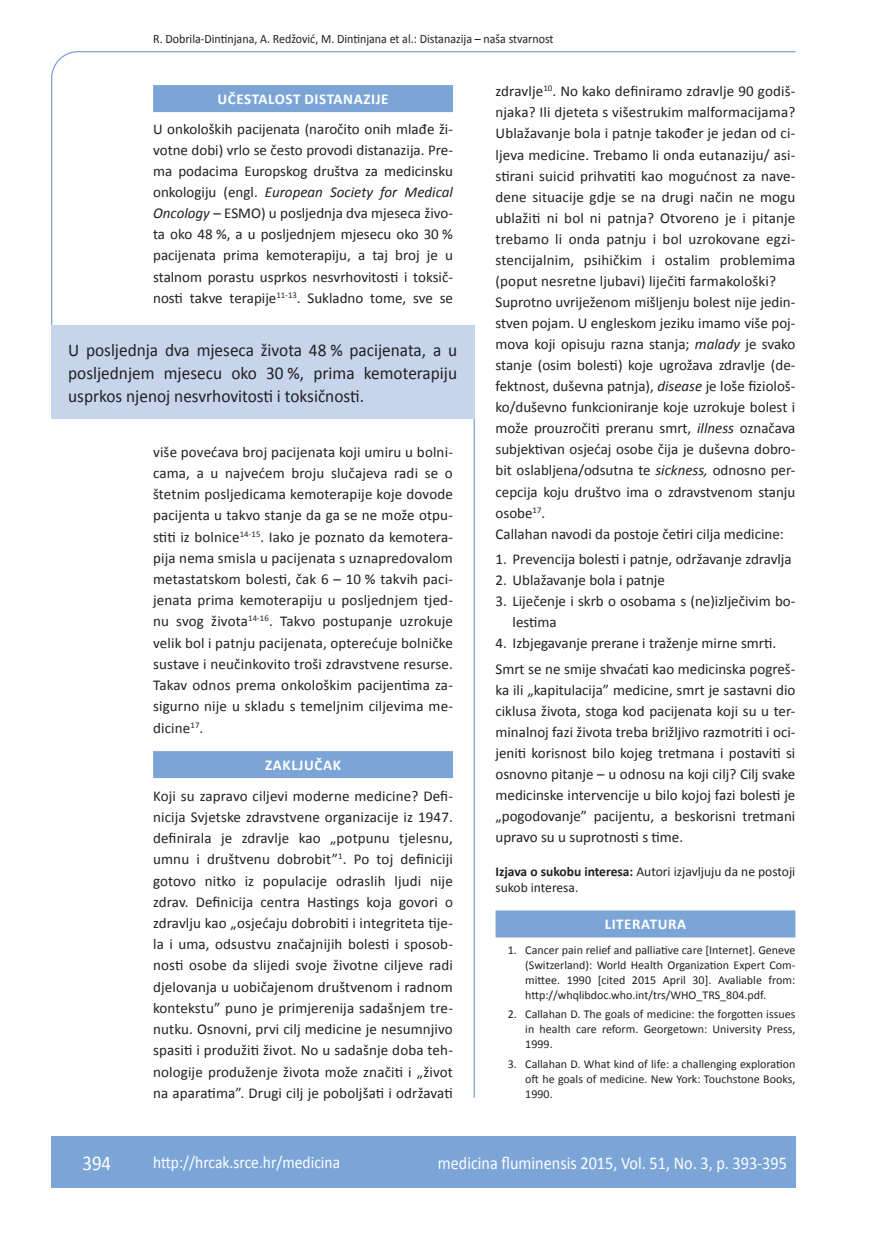
<style>
.page{position:relative;width:872px;height:1234px;background:#fff}
.page>*{position:absolute;margin:0;border:0;box-sizing:border-box;transform-origin:0 0}
.t1{font:21px "Calibri";color:#fff;scale:.9 1}
.t2{font:18px/23px "Calibri";color:#231f20;text-align:justify;scale:.96 1}
.t3{font:18px "Calibri";color:#fff;scale:.9 1}
.t4{font:17.25px "Calibri";color:#fff;scale:.9 1}
.t5{font:15px/21px "Calibri";color:#231f20;text-align:justify}
.t6{font:700 15px "Calibri";letter-spacing:.04em;color:#fff}
.t7{font:13.5px/16.5px "Calibri";color:#231f20}
.t8{font:12.75px "Calibri";color:#231f20;scale:.94 1}
.t9{font:12px/15px "Calibri";color:#231f20;text-align:justify}
.s1{font-style:italic}
.s2{font-weight:700}
</style>
<div class="page">
<svg style="left:51px;top:51px;width:745px;height:274px"></svg>
<hr style="left:473px;top:325px;width:2px;height:772px;background:#7ca5d7">
<div style="left:51px;top:1135px;width:744px;height:51px;background:#7ca5d7"></div>
<div style="left:153px;top:85px;width:300px;height:27px;background:#7ca5d7"></div>
<div style="left:495px;top:910px;width:300px;height:27px;background:#7ca5d7"></div>
<div style="left:51px;top:325px;width:423px;height:94px;background:#c6d5ec"></div>
<div style="left:153px;top:751px;width:300px;height:27px;background:#7ca5d7"></div>
<p class="t8" style="left:153px;top:30px;width:427px">R. Dobrila-Dintinjana, A. Redžović, M. Dintinjana et al.: Distanazija – naša stvarnost</p>
<p class="t6" style="left:217px;top:90px;width:173px">UČESTALOST DISTANAZIJE</p>
<p class="t5" style="left:153px;top:118px;width:301px">U onkoloških pacijenata (naročito onih mlađe ži&shy;votne dobi) vrlo se često provodi distanazija. Pre&shy;ma podacima Europskog društva za medicinsku onkologiju (engl. <span class="s1">European Society for Medical Oncology</span> – ESMO) u posljednja dva mjeseca živo&shy;ta oko 48 %, a u posljednjem mjesecu oko 30 % pacijenata prima kemoterapiju, a taj broj je u stalnom porastu usprkos nesvrhovitosti i toksič&shy;nosti takve terapije<sup>11-13</sup>. Sukladno tome, sve se</p>
<p class="t2" style="left:68px;top:338px;width:406px">U posljednja dva mjeseca života 48 % pacijenata, a u posljednjem mjesecu oko 30 %, prima kemoterapiju usprkos njenoj nesvrhovitosti i toksičnosti.</p>
<p class="t5" style="left:153px;top:440px;width:301px">više povećava broj pacijenata koji umiru u bolni&shy;cama, a u najvećem broju slučajeva radi se o štetnim posljedicama kemoterapije koje dovode pacijenta u takvo stanje da ga se ne može otpu&shy;stiti iz bolnice<sup>14-15</sup>. Iako je poznato da kemotera&shy;pija nema smisla u pacijenata s uznapredovalom metastatskom bolesti, čak 6 – 10 % takvih paci&shy;jenata prima kemoterapiju u posljednjem tjed&shy;nu svog života<sup>14-16</sup>. Takvo postupanje uzrokuje velik bol i patnju pacijenata, opterećuje bolničke sustave i neučinkovito troši zdravstvene resurse.<br>Takav odnos prema onkološkim pacijentima za&shy;sigurno nije u skladu s temeljnim ciljevima me&shy;dicine<sup>17</sup>.</p>
<p class="t6" style="left:265px;top:755px;width:77px">ZAKLJUČAK</p>
<p class="t5" style="left:153px;top:784px;width:301px">Koji su zapravo ciljevi moderne medicine? Defi&shy;nicija Svjetske zdravstvene organizacije iz 1947. definirala je zdravlje kao „potpunu tjelesnu, umnu i društvenu dobrobit”<sup>1</sup>. Po toj definiciji gotovo nitko iz populacije odraslih ljudi nije zdrav. Definicija centra Hastings koja govori o zdravlju kao „osjećaju dobrobiti i integriteta tije&shy;la i uma, odsustvu značajnijih bolesti i sposob&shy;nosti osobe da slijedi svoje životne ciljeve radi djelovanja u uobičajenom društvenom i radnom kontekstu” puno je primjerenija sadašnjem tre&shy;nutku. Osnovni, prvi cilj medicine je nesumnjivo spasiti i produžiti život. No u sadašnje doba teh&shy;nologije produženje života može značiti i „život na aparatima”. Drugi cilj je poboljšati i održavati</p>
<p class="t5" style="left:495px;top:80px;width:301px;text-align:left">zdravlje<sup>10</sup>. No kako definiramo zdravlje 90 godiš&shy;njaka? Ili djeteta s višestrukim malformacijama?<br>Ublažavanje bola i patnje također je jedan od ci&shy;ljeva medicine. Trebamo li onda eutanaziju/ asi&shy;stirani suicid prihvatiti kao mogućnost za nave&shy;dene situacije gdje se na drugi način ne mogu ublažiti ni bol ni patnja? Otvoreno je i pitanje trebamo li onda patnju i bol uzrokovane egzi&shy;stencijalnim, psihičkim i ostalim problemima (poput nesretne ljubavi) liječiti farmakološki?<br>Suprotno uvriježenom mišljenju bolest nije jedin&shy;stven pojam. U engleskom jeziku imamo više poj&shy;mova koji opisuju razna stanja; <span class="s1">malady</span> je svako stanje (osim bolesti) koje ugrožava zdravlje (de&shy;fektnost, duševna patnja), <span class="s1">disease</span> je loše fiziološ&shy;ko/duševno funkcioniranje koje uzrokuje bolest i može prouzročiti preranu smrt, <span class="s1">illness</span> označava subjektivan osjećaj osobe čija je duševna dobro&shy;bit oslabljena/odsutna te <span class="s1">sickness,</span> odnosno per&shy;cepcija koju društvo ima o zdravstvenom stanju osobe<sup>17</sup>.<br>Callahan navodi da postoje četiri cilja medicine:</p>
<p class="t5" style="left:495px;top:547px;width:298px">1. Prevencija bolesti i patnje, održavanje zdravlja</p>
<p class="t5" style="left:495px;top:568px;width:171px">2. Ublažavanje bola i patnje</p>
<p class="t5" style="left:512px;top:589px;width:284px;text-indent:-17px">3. Liječenje i skrb o osobama s (ne)izlječivim bo&shy;lestima</p>
<p class="t5" style="left:495px;top:629px;width:301px;line-height:25.3px">4. Izbjegavanje prerane i traženje mirne smrti.<br>Smrt se ne smije shvaćati kao medicinska pogreš-</p>
<p class="t5" style="left:495px;top:678px;width:301px">ka ili „kapitulacija” medicine, smrt je sastavni dio ciklusa života, stoga kod pacijenata koji su u ter&shy;minalnoj fazi života treba brižljivo razmotriti i oci&shy;jeniti korisnost bilo kojeg tretmana i postaviti si osnovno pitanje – u odnosu na koji cilj? Cilj svake medicinske intervencije u bilo kojoj fazi bolesti je „pogodovanje” pacijentu, a beskorisni tretmani upravo su u suprotnosti s time.</p>
<p class="t7" style="left:495px;top:862px;width:301px"><span class="s2">Izjava o sukobu interesa:</span> Autori izjavljuju da ne postoji sukob interesa.</p>
<p class="t6" style="left:604px;top:914px;width:83px">LITERATURA</p>
<p class="t9" style="left:525px;top:941px;width:271px;text-indent:-18px">1. Cancer pain relief and palliative care [Internet]. Geneve (Switzerland): World Health Organization Expert Com&shy;mittee. 1990 [cited 2015 April 30]. Avaliable from: http://whqlibdoc.who.int/trs/WHO_TRS_804.pdf.</p>
<p class="t9" style="left:525px;top:1005px;width:271px;text-indent:-18px">2. Callahan D. The goals of medicine: the forgotten issues in health care reform. Georgetown: University Press, 1999.</p>
<p class="t9" style="left:525px;top:1055px;width:271px;text-indent:-18px">3. Callahan D. What kind of life: a challenging exploration oft he goals of medicine. New York: Touchstone Books, 1990.</p>
<h1 class="t1" style="left:82px;top:1149px;width:33px">394</h1>
<p class="t4" style="left:153px;top:1150px;width:209px">http://hrcak.srce.hr/medicina</p>
<p class="t3" style="left:438px;top:1151px;width:389px">medicina fluminensis 2015, Vol. 51, No. 3, p. 393-395</p>
</div>
